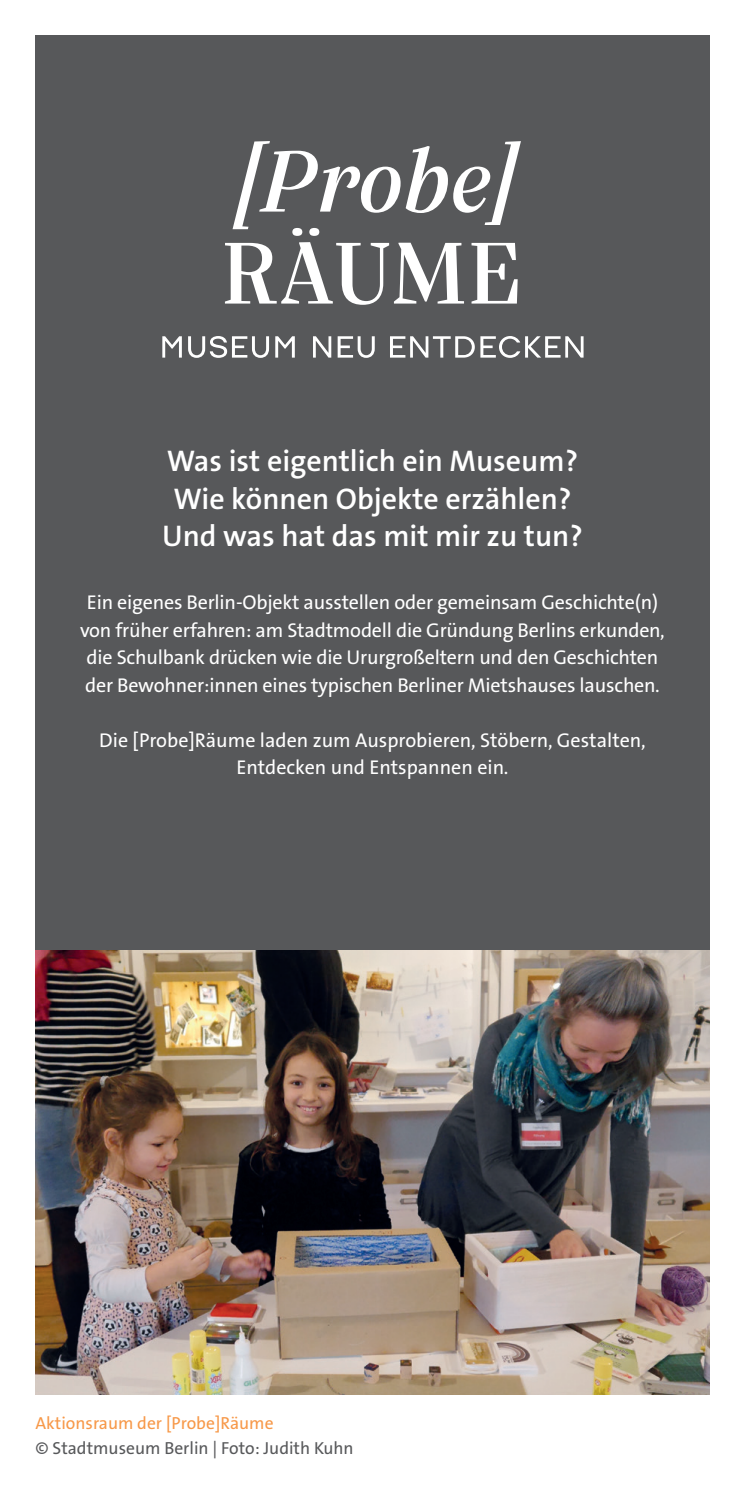
<style>
.page{position:relative;width:745px;height:1489px;background:#fff}
.page>*{position:absolute;margin:0;border:0;box-sizing:border-box;transform-origin:0 0}
.t1{font:600 30px/37.5px "The Sans B W6";color:#fff;text-align:center}
.t2{font:20px/27.5px "The Sans B W5 Plain";letter-spacing:-.01em;color:#fff;text-align:center}
.t3{font:17.5px "The Sans B W5 Plain";color:#57585a}
.t4{font:17.5px "The Sans B W5 Plain";color:#f79848}
</style>
<div class="page">
<div style="left:35px;top:35px;width:674px;height:920px;background:#57585a"></div>
<img style="left:35px;top:950px;width:674px;height:444px">
<svg style="left:162px;top:141px;width:421px;height:217px"></svg>
<h1 class="t1" style="left:162px;top:442px;width:422px">Was ist eigentlich ein Museum?<br>Wie können Objekte erzählen?<br>Und was hat das mit mir zu tun?</h1>
<p class="t2" style="left:80px;top:589px;width:586px">Ein eigenes Berlin-Objekt ausstellen oder gemeinsam Geschichte(n) von früher erfahren: am Stadtmodell die Gründung Berlins erkunden, die Schulbank drücken wie die Ururgroßeltern und den Geschichten der Bewohner:innen eines typischen Berliner Mietshauses lauschen.</p>
<p class="t2" style="left:99px;top:726px;width:547px">Die [Probe]Räume laden zum Ausprobieren, Stöbern, Gestalten,<br>Entdecken und Entspannen ein.</p>
<p class="t4" style="left:35px;top:1411px;width:239px">Aktionsraum der [Probe]Räume</p>
<p class="t3" style="left:35px;top:1436px;width:319px">© Stadtmuseum Berlin | Foto: Judith Kuhn</p>
</div>
